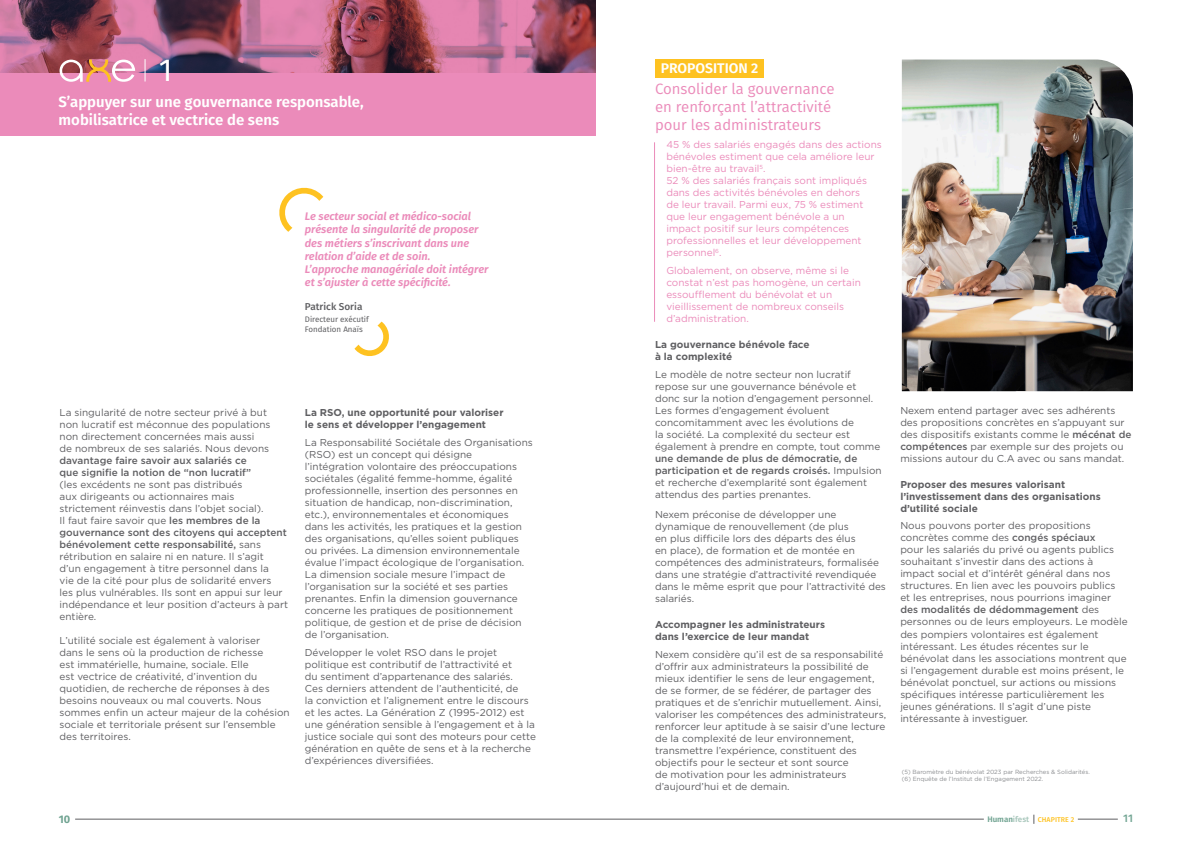
<style>
.page{position:relative;width:1191px;height:842px;background:#fff}
.page>*{position:absolute;margin:0;border:0;box-sizing:border-box;transform-origin:0 0}
.t1{font:31.8px "Fira Sans";color:#fff}
.t2{font:15px/18px "Fira Sans";color:#eb8bba}
.t3{font:600 15px/18px "Fira Sans";color:#fff}
.t4{font:600 14px "Fira Sans";color:#fff}
.t5{font:italic 600 11px/13.2px "Fira Sans";color:#eb8bba}
.t6{font:700 11px "Fira Sans";color:#71a492}
.t7{font:500 11px "Fira Sans";color:#71a492}
.t8{font:10px/12px "Gotham";color:#5f5f62}
.t9{font:10px/12px "Gotham";color:#eb8bba}
.t10{font:700 10px/12px "Gotham";color:#5f5f62}
.t11{font:500 10px "Fira Sans";color:#5f5f62}
.t12{font:8px/10px "Fira Sans";color:#5f5f62}
.t13{font:500 7px "Fira Sans";letter-spacing:.01em;color:#fec221}
.t14{font:6px/7.2px "Gotham";color:#8c8e91}
.s1{font-weight:500}
.s2{font-weight:600;font-size:8px;color:#71a492}
.s3{font-weight:600;font-size:8px;color:#a9c7bc}
</style>
<div class="page">
<hr style="left:1077px;top:819px;width:40px;height:1px;background:#5f5f62">
<hr style="left:75px;top:819px;width:908px;height:1px;background:#5f5f62">
<div style="left:655px;top:60px;width:108px;height:18px;background:#fec221"></div>
<hr style="left:654px;top:142px;width:1px;height:180px;background:#eb8bba">
<img style="left:902px;top:60px;width:231px;height:331px">
<div style="left:0;top:0;width:595px;height:135px;background:#eb8bba"></div>
<img style="left:0;top:0;width:595px;height:73px">
<svg style="left:145px;top:59px;width:1px;height:22px"></svg>
<svg style="left:60px;top:60px;width:75px;height:22px"></svg>
<svg style="left:279px;top:187px;width:44px;height:45px"></svg>
<svg style="left:354px;top:322px;width:35px;height:34px"></svg>
<p class="t1" style="left:159px;top:46px;width:15px">1</p>
<p class="t3" style="left:59px;top:92px;width:307px">S’appuyer sur une gouvernance responsable, mobilisatrice et vectrice de sens</p>
<p class="t5" style="left:305px;top:209px;width:185px">Le secteur social et médico-social présente la singularité de proposer des métiers s’inscrivant dans une relation d’aide et de soin.<br>L’approche managériale doit intégrer et s’ajuster à cette spécificité.</p>
<p class="t11" style="left:305px;top:298px;width:59px">Patrick Soria</p>
<p class="t12" style="left:305px;top:314px;width:65px">Directeur exécutif<br>Fondation Anaïs</p>
<p class="t8" style="left:60px;top:406px;width:230px">La singularité de notre secteur privé à but non lucratif est méconnue des populations non directement concernées mais aussi<br>de nombreux de ses salariés. Nous devons <span class="s1">davantage faire savoir aux salariés ce<br>que signifie la notion de “non lucratif”<br></span>(les excédents ne sont pas distribués<br>aux dirigeants ou actionnaires mais strictement réinvestis dans l’objet social).<br>Il faut faire savoir que <span class="s1">les membres de la gouvernance sont des citoyens qui acceptent bénévolement cette responsabilité,</span> sans rétribution en salaire ni en nature. Il s’agit<br>d’un engagement à titre personnel dans la<br>vie de la cité pour plus de solidarité envers<br>les plus vulnérables. Ils sont en appui sur leur indépendance et leur position d’acteurs à part entière.</p>
<p class="t8" style="left:60px;top:634px;width:232px">L’utilité sociale est également à valoriser<br>dans le sens où la production de richesse<br>est immatérielle, humaine, sociale. Elle<br>est vectrice de créativité, d’invention du quotidien, de recherche de réponses à des besoins nouveaux ou mal couverts. Nous sommes enfin un acteur majeur de la cohésion sociale et territoriale présent sur l’ensemble des territoires.</p>
<p class="t10" style="left:305px;top:407px;width:200px">La RSO, une opportunité pour valoriser le sens et développer l’engagement</p>
<p class="t8" style="left:305px;top:436px;width:229px">La Responsabilité Sociétale des Organisations (RSO) est un concept qui désigne l’intégration volontaire des préoccupations sociétales (égalité femme-homme, égalité professionnelle, insertion des personnes en situation de handicap, non-discrimination, etc.), environnementales et économiques dans les activités, les pratiques et la gestion des organisations, qu’elles soient publiques ou privées. La dimension environnementale évalue l’impact écologique de l’organisation.<br>La dimension sociale mesure l’impact de l’organisation sur la société et ses parties prenantes. Enfin la dimension gouvernance concerne les pratiques de positionnement politique, de gestion et de prise de décision de l’organisation.</p>
<p class="t8" style="left:305px;top:646px;width:233px">Développer le volet RSO dans le projet politique est contributif de l’attractivité et<br>du sentiment d’appartenance des salariés.<br>Ces derniers attendent de l’authenticité, de<br>la conviction et l’alignement entre le discours et les actes. La Génération Z (1995-2012) est une génération sensible à l’engagement et à la justice sociale qui sont des moteurs pour cette génération en quête de sens et à la recherche d’expériences diversifiées.</p>
<p class="t4" style="left:660px;top:57px;width:99px">PROPOSITION 2</p>
<p class="t2" style="left:655px;top:80px;width:181px">Consolider la gouvernance en renforçant l’attractivité pour les administrateurs</p>
<p class="t9" style="left:666px;top:138px;width:217px">45 % des salariés engagés dans des actions bénévoles estiment que cela améliore leur bien-être au travail<sup>5</sup>.<br>52 % des salariés français sont impliqués dans des activités bénévoles en dehors<br>de leur travail. Parmi eux, 75 % estiment que leur engagement bénévole a un<br>impact positif sur leurs compétences professionnelles et leur développement personnel<sup>6</sup>.</p>
<p class="t9" style="left:666px;top:264px;width:196px">Globalement, on observe, même si le constat n’est pas homogène, un certain essoufflement du bénévolat et un vieillissement de nombreux conseils d’administration.</p>
<p class="t10" style="left:655px;top:338px;width:156px">La gouvernance bénévole face à la complexité</p>
<p class="t8" style="left:655px;top:368px;width:228px">Le modèle de notre secteur non lucratif repose sur une gouvernance bénévole et donc sur la notion d’engagement personnel.<br>Les formes d’engagement évoluent concomitamment avec les évolutions de<br>la société. La complexité du secteur est également à prendre en compte, tout comme <span class="s1">une demande de plus de démocratie, de participation et de regards croisés.</span> Impulsion et recherche d’exemplarité sont également attendus des parties prenantes.</p>
<p class="t8" style="left:655px;top:508px;width:232px">Nexem préconise de développer une dynamique de renouvellement (de plus<br>en plus difficile lors des départs des élus<br>en place), de formation et de montée en compétences des administrateurs, formalisée dans une stratégie d’attractivité revendiquée dans le même esprit que pour l’attractivité des salariés.</p>
<p class="t10" style="left:655px;top:619px;width:171px">Accompagner les administrateurs dans l’exercice de leur mandat</p>
<p class="t8" style="left:655px;top:648px;width:232px">Nexem considère qu’il est de sa responsabilité d’offrir aux administrateurs la possibilité de mieux identifier le sens de leur engagement, de se former, de se fédérer, de partager des pratiques et de s’enrichir mutuellement. Ainsi, valoriser les compétences des administrateurs, renforcer leur aptitude à se saisir d’une lecture de la complexité de leur environnement, transmettre l’expérience, constituent des objectifs pour le secteur et sont source<br>de motivation pour les administrateurs d’aujourd’hui et de demain.</p>
<p class="t8" style="left:900px;top:404px;width:233px">Nexem entend partager avec ses adhérents des propositions concrètes en s’appuyant sur des dispositifs existants comme le <span class="s1">mécénat de compétences</span> par exemple sur des projets ou missions autour du C.A avec ou sans mandat.</p>
<p class="t10" style="left:900px;top:478px;width:202px">Proposer des mesures valorisant l’investissement dans des organisations d’utilité sociale</p>
<p class="t8" style="left:900px;top:520px;width:229px">Nous pouvons porter des propositions concrètes comme des <span class="s1">congés spéciaux<br></span>pour les salariés du privé ou agents publics souhaitant s’investir dans des actions à impact social et d’intérêt général dans nos structures. En lien avec les pouvoirs publics et les entreprises, nous pourrions imaginer <span class="s1">des modalités de dédommagement</span> des personnes ou de leurs employeurs. Le modèle des pompiers volontaires est également intéressant. Les études récentes sur le bénévolat dans les associations montrent que si l’engagement durable est moins présent, le bénévolat ponctuel, sur actions ou missions spécifiques intéresse particulièrement les jeunes générations. Il s’agit d’une piste intéressante à investiguer.</p>
<p class="t14" style="left:902px;top:768px;width:190px">(5) Baromètre du bénévolat 2023 par Recherches &amp; Solidarités. (6) Enquête de l’Institut de l’Engagement 2022.</p>
<p class="t6" style="left:59px;top:810px;width:13px">10</p>
<p class="t13" style="left:987px;top:814px;width:88px"><span class="s2">Human</span><span class="s3">ifest</span> CHAPITRE 2</p>
<p class="t7" style="left:1123px;top:809px;width:11px">11</p>
</div>
